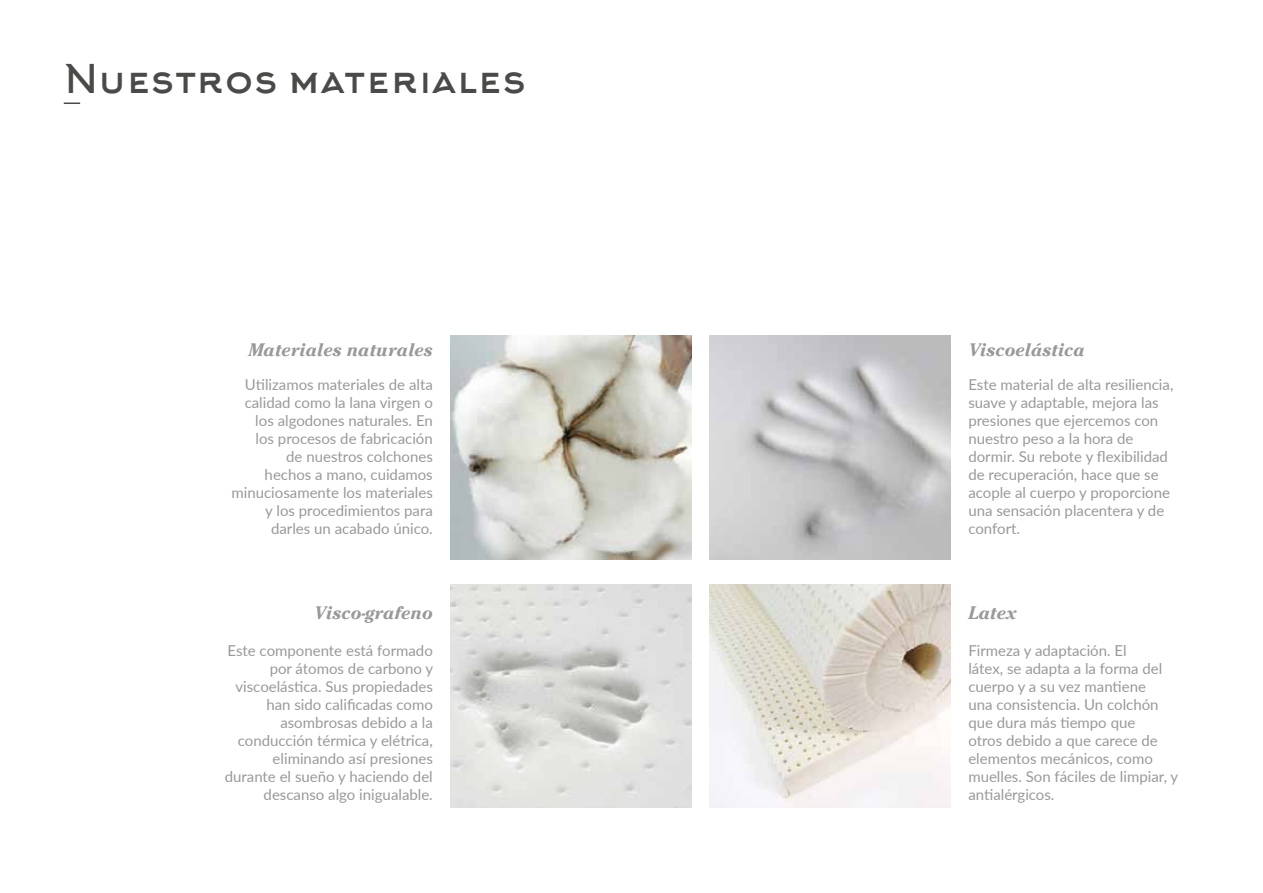
<style>
.page{position:relative;width:1263px;height:893px;background:#fff}
.page>*{position:absolute;margin:0;border:0;box-sizing:border-box;transform-origin:0 0}
.t1{font:39px "Arkhip";color:#4a4a49}
.t2{font:italic 700 18px "Cheltenham Std";color:#999}
.t3{font:15px/18px "Lato";color:#999;text-align:right}
</style>
<div class="page">
<img style="left:451px;top:336px;width:241px;height:224px">
<img style="left:451px;top:584px;width:241px;height:224px">
<img style="left:710px;top:336px;width:240px;height:224px">
<img style="left:710px;top:584px;width:240px;height:224px">
<svg style="left:64px;top:103px;width:16px;height:1px"></svg>
<h1 class="t1" style="left:64px;top:56px;width:464px">Nuestros materiales</h1>
<p class="t2" style="left:248px;top:339px;width:186px">Materiales naturales</p>
<p class="t2" style="left:968px;top:339px;width:118px">Viscoelástica</p>
<p class="t3" style="left:231px;top:375px;width:203px">Utilizamos materiales de alta calidad como la lana virgen o los algodones naturales. En<br>los procesos de fabricación<br>de nuestros colchones<br>hechos a mano, cuidamos minuciosamente los materiales y los procedimientos para darles un acabado único.</p>
<p class="t3" style="left:968px;top:375px;width:207px;text-align:left">Este material de alta resiliencia, suave y adaptable, mejora las presiones que ejercemos con nuestro peso a la hora de dormir. Su rebote y flexibilidad de recuperación, hace que se acople al cuerpo y proporcione una sensación placentera y de confort.</p>
<p class="t2" style="left:314px;top:602px;width:120px">Visco-grafeno</p>
<p class="t2" style="left:968px;top:602px;width:50px">Latex</p>
<p class="t3" style="left:225px;top:640px;width:210px">Este componente está formado por átomos de carbono y viscoelástica. Sus propiedades han sido calificadas como asombrosas debido a la conducción térmica y elétrica, eliminando así presiones durante el sueño y haciendo del descanso algo inigualable.</p>
<p class="t3" style="left:968px;top:640px;width:211px;text-align:left">Firmeza y adaptación. El<br>látex, se adapta a la forma del cuerpo y a su vez mantiene<br>una consistencia. Un colchón que dura más tiempo que<br>otros debido a que carece de elementos mecánicos, como muelles. Son fáciles de limpiar, y antialérgicos.</p>
</div>
